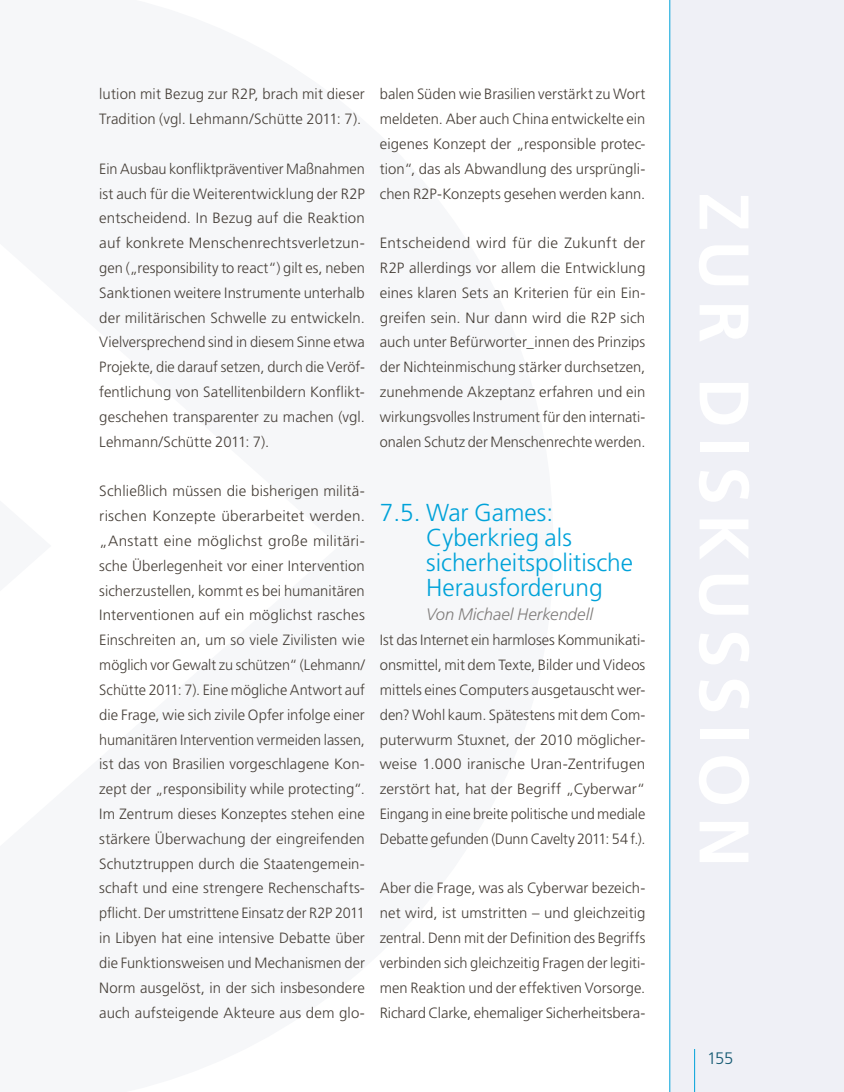
<style>
.page{position:relative;width:844px;height:1092px;background:#fff}
.page>*{position:absolute;margin:0;border:0;box-sizing:border-box;transform-origin:0 0}
.t1{font:300 24.5px/24.8px "Frutiger LT Std";color:#00a2d9}
.t2{font:italic 300 16.62px "Frutiger LT Std";color:#807d7b}
.t3{font:300 16.62px "Frutiger LT Std";color:#145972}
.t4{font:300 14.88px/24.8px "Frutiger LT Std";color:#463f38;text-align:justify}
</style>
<div class="page">
<div style="left:670px;top:0;width:173px;height:1091px;background:#eff0f6"></div>
<hr style="left:694px;top:1048px;width:1px;height:43px;background:#00a2d9">
<hr style="left:669px;top:0;width:1px;height:1091px;background:#00a2d9">
<p class="t4" style="left:99px;top:82px;width:267px">lution mit Bezug zur R2P, brach mit dieser<br>Tradition (vgl. Lehmann/Schütte 2011: 7).</p>
<p class="t4" style="left:99px;top:156px;width:267px">Ein Ausbau konfliktpräventiver Maßnahmen ist auch für die Weiterentwicklung der R2P entscheidend. In Bezug auf die Reaktion auf konkrete Menschenrechtsverletzun&shy;gen („responsibility to react“) gilt es, neben Sanktionen weitere Instrumente unterhalb der militärischen Schwelle zu entwickeln.<br>Vielversprechend sind in diesem Sinne etwa Projekte, die darauf setzen, durch die Veröf&shy;fentlichung von Satellitenbildern Konflikt&shy;geschehen transparenter zu machen (vgl.<br>Lehmann/Schütte 2011: 7).</p>
<p class="t4" style="left:99px;top:479px;width:267px">Schließlich müssen die bisherigen militä&shy;rischen Konzepte überarbeitet werden. „Anstatt eine möglichst große militäri&shy;sche Überlegenheit vor einer Intervention sicherzustellen, kommt es bei humanitären Interventionen auf ein möglichst rasches Einschreiten an, um so viele Zivilisten wie möglich vor Gewalt zu schützen“ (Lehmann/ Schütte 2011: 7). Eine mögliche Antwort auf die Frage, wie sich zivile Opfer infolge einer humanitären Intervention vermeiden lassen, ist das von Brasilien vorgeschlagene Kon&shy;zept der „responsibility while protecting“.<br>Im Zentrum dieses Konzeptes stehen eine stärkere Überwachung der eingreifenden Schutztruppen durch die Staatengemein&shy;schaft und eine strengere Rechenschafts&shy;pflicht. Der umstrittene Einsatz der R2P 2011 in Libyen hat eine intensive Debatte über die Funktionsweisen und Mechanismen der Norm ausgelöst, in der sich insbesondere auch aufsteigende Akteure aus dem glo-</p>
<p class="t4" style="left:379px;top:82px;width:267px">balen Süden wie Brasilien verstärkt zu Wort meldeten. Aber auch China entwickelte ein eigenes Konzept der „responsible protec&shy;tion“, das als Abwandlung des ursprüngli&shy;chen R2P-Konzepts gesehen werden kann.</p>
<p class="t4" style="left:379px;top:231px;width:267px">Entscheidend wird für die Zukunft der R2P allerdings vor allem die Entwicklung eines klaren Sets an Kriterien für ein Ein&shy;greifen sein. Nur dann wird die R2P sich auch unter Befürworter_innen des Prinzips der Nichteinmischung stärker durchsetzen, zunehmende Akzeptanz erfahren und ein wirkungsvolles Instrument für den internati&shy;onalen Schutz der Menschenrechte werden.</p>
<h1 class="t1" style="left:426px;top:500px;width:208px;text-indent:-46px">7.5. War Games:<br>Cyberkrieg als sicherheitspolitische<br>Herausforderung</h1>
<p class="t2" style="left:426px;top:605px;width:168px">Von Michael Herkendell</p>
<p class="t4" style="left:379px;top:628px;width:267px">Ist das Internet ein harmloses Kommunikati&shy;onsmittel, mit dem Texte, Bilder und Videos mittels eines Computers ausgetauscht wer&shy;den? Wohl kaum. Spätestens mit dem Com&shy;puterwurm Stuxnet, der 2010 möglicher&shy;weise 1.000 iranische Uran-Zentrifugen zerstört hat, hat der Begriff „Cyberwar“ Eingang in eine breite politische und mediale Debatte gefunden (Dunn Cavelty 2011: 54 f.).</p>
<p class="t4" style="left:379px;top:876px;width:267px">Aber die Frage, was als Cyberwar bezeich&shy;net wird, ist umstritten – und gleichzeitig zentral. Denn mit der Definition des Begriffs verbinden sich gleichzeitig Fragen der legiti&shy;men Reaktion und der effektiven Vorsorge.<br>Richard Clarke, ehemaliger Sicherheitsbera-</p>
<p class="t3" style="left:706px;top:1048px;width:28px">155</p>
</div>
